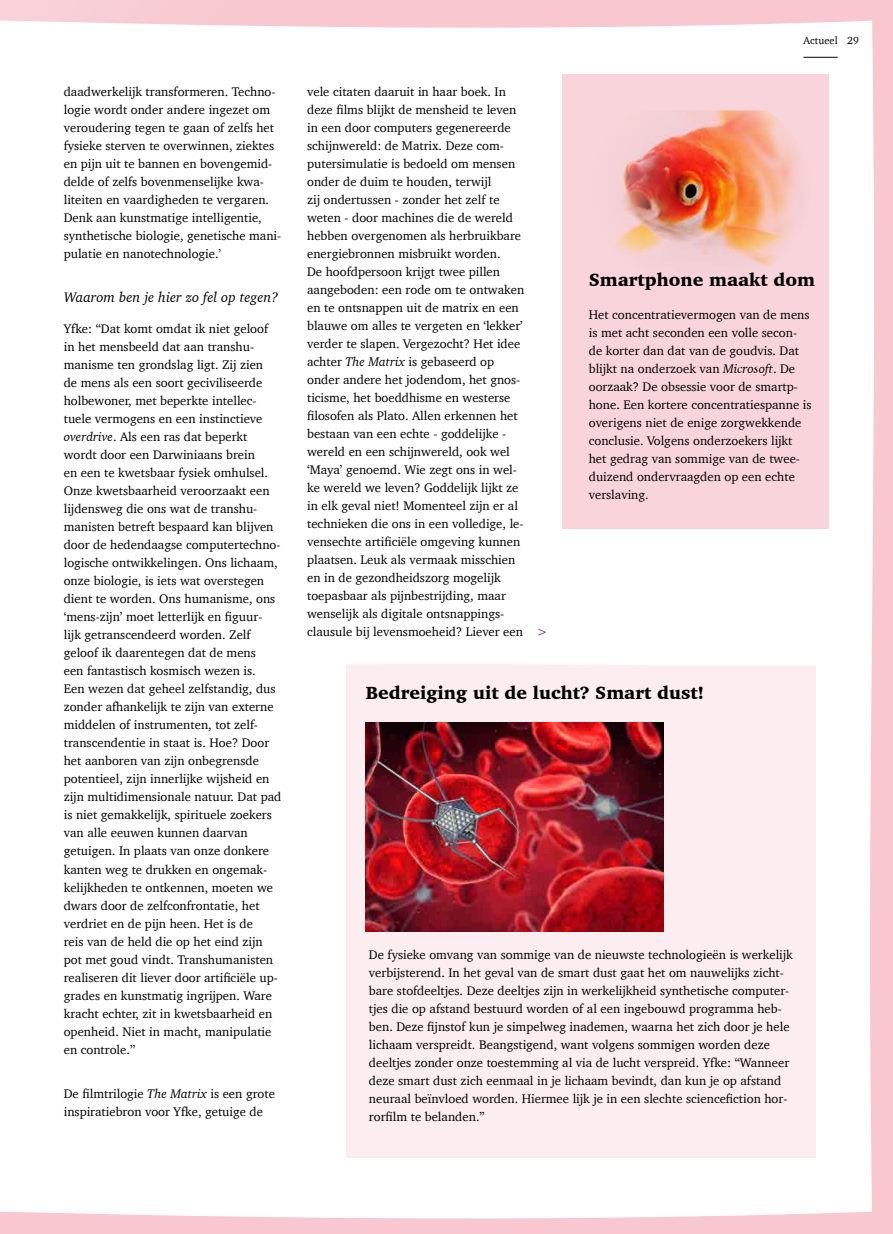
<style>
.page{position:relative;width:893px;height:1234px;background:#fff}
.page>*{position:absolute;margin:0;border:0;box-sizing:border-box;transform-origin:0 0}
.t1{font:900 18px "Charter";color:#000}
.t2{font:italic 14.25px "Charter";color:#000}
.t3{font:12.75px/18px "Charter";color:#000}
.t4{font:12.75px "Charter";color:#7b285f}
.t5{font:10.5px "Charter";color:#000}
.s1{font-style:italic}
</style>
<div class="page">
<div style="left:0;top:0;width:893px;height:1233px;background:#f8c7d0"></div>
<div style="left:0;top:12px;width:874px;height:1207px;background:#fff"></div>
<div style="left:562px;top:75px;width:267px;height:453px;background:#f9d5db"></div>
<hr style="left:803px;top:57px;width:35px;height:1px;background:#000">
<img style="left:591px;top:110px;width:220px;height:178px">
<div style="left:346px;top:663px;width:470px;height:494px;background:#fceef0"></div>
<img style="left:365px;top:722px;width:299px;height:208px">
<p class="t3" style="left:64px;top:82px;width:219px">daadwerkelijk transformeren. Techno&shy;logie wordt onder andere ingezet om veroudering tegen te gaan of zelfs het fysieke sterven te overwinnen, ziektes en pijn uit te bannen en bovengemid&shy;delde of zelfs bovenmenselijke kwa&shy;liteiten en vaardigheden te vergaren.<br>Denk aan kunstmatige intelligentie, synthetische biologie, genetische mani&shy;pulatie en nanotechnologie.’</p>
<p class="t2" style="left:64px;top:285px;width:216px">Waarom ben je hier zo fel op tegen?</p>
<p class="t3" style="left:64px;top:319px;width:219px">Yfke: “Dat komt omdat ik niet geloof in het mensbeeld dat aan transhu&shy;manisme ten grondslag ligt. Zij zien<br>de mens als een soort geciviliseerde holbewoner, met beperkte intellec&shy;tuele vermogens en een instinctieve <span class="s1">overdrive</span>. Als een ras dat beperkt wordt door een Darwiniaans brein<br>en een te kwetsbaar fysiek omhulsel.<br>Onze kwetsbaarheid veroorzaakt een lijdensweg die ons wat de transhu&shy;manisten betreft bespaard kan blijven door de hedendaagse computertechno&shy;logische ontwikkelingen. Ons lichaam, onze biologie, is iets wat overstegen dient te worden. Ons humanisme, ons ‘mens-zijn’ moet letterlijk en figuur&shy;lijk getranscendeerd worden. Zelf geloof ik daarentegen dat de mens<br>een fantastisch kosmisch wezen is.<br>Een wezen dat geheel zelfstandig, dus zonder afhankelijk te zijn van externe middelen of instrumenten, tot zelf&shy;transcendentie in staat is. Hoe? Door het aanboren van zijn onbegrensde potentieel, zijn innerlijke wijsheid en zijn multidimensionale natuur. Dat pad is niet gemakkelijk, spirituele zoekers van alle eeuwen kunnen daarvan getuigen. In plaats van onze donkere kanten weg te drukken en ongemak&shy;kelijkheden te ontkennen, moeten we dwars door de zelfconfrontatie, het verdriet en de pijn heen. Het is de<br>reis van de held die op het eind zijn pot met goud vindt. Transhumanisten realiseren dit liever door artificiële up&shy;grades en kunstmatig ingrijpen. Ware kracht echter, zit in kwetsbaarheid en openheid. Niet in macht, manipulatie en controle.”</p>
<p class="t3" style="left:64px;top:1084px;width:213px">De filmtrilogie <span class="s1">The Matrix</span> is een grote inspiratiebron voor Yfke, getuige de</p>
<p class="t3" style="left:307px;top:82px;width:219px">vele citaten daaruit in haar boek. In deze films blijkt de mensheid te leven in een door computers gegenereerde schijnwereld: de Matrix. Deze com&shy;putersimulatie is bedoeld om mensen onder de duim te houden, terwijl<br>zij ondertussen - zonder het zelf te weten - door machines die de wereld hebben overgenomen als herbruikbare energiebronnen misbruikt worden.<br>De hoofdpersoon krijgt twee pillen aangeboden: een rode om te ontwaken en te ontsnappen uit de matrix en een blauwe om alles te vergeten en ‘lekker’ verder te slapen. Vergezocht? Het idee achter <span class="s1">The Matrix</span> is gebaseerd op onder andere het jodendom, het gnos&shy;ticisme, het boeddhisme en westerse filosofen als Plato. Allen erkennen het bestaan van een echte - goddelijke - wereld en een schijnwereld, ook wel ‘Maya’ genoemd. Wie zegt ons in wel&shy;ke wereld we leven? Goddelijk lijkt ze in elk geval niet! Momenteel zijn er al technieken die ons in een volledige, le&shy;vensechte artificiële omgeving kunnen plaatsen. Leuk als vermaak misschien en in de gezondheidszorg mogelijk toepasbaar als pijnbestrijding, maar wenselijk als digitale ontsnappings&shy;clausule bij levensmoeheid? Liever een</p>
<p class="t4" style="left:537px;top:620px;width:12px">&gt;</p>
<p class="t5" style="left:803px;top:32px;width:59px">Actueel 2929</p>
<h1 class="t1" style="left:589px;top:269px;width:228px">Smartphone maakt dom</h1>
<p class="t3" style="left:589px;top:305px;width:224px">Het concentratievermogen van de mens is met acht seconden een volle secon&shy;de korter dan dat van de goudvis. Dat blijkt na onderzoek van <span class="s1">Microsoft</span>. De oorzaak? De obsessie voor de smartp&shy;hone. Een kortere concentratiespanne is overigens niet de enige zorgwekkende conclusie. Volgens onderzoekers lijkt het gedrag van sommige van de twee&shy;duizend ondervraagden op een echte verslaving.</p>
<h1 class="t1" style="left:366px;top:682px;width:340px">Bedreiging uit de lucht? Smart dust!</h1>
<p class="t3" style="left:369px;top:944px;width:425px">De fysieke omvang van sommige van de nieuwste technologieën is werkelijk verbijsterend. In het geval van de smart dust gaat het om nauwelijks zicht&shy;bare stofdeeltjes. Deze deeltjes zijn in werkelijkheid synthetische computer&shy;tjes die op afstand bestuurd worden of al een ingebouwd programma heb&shy;ben. Deze fijnstof kun je simpelweg inademen, waarna het zich door je hele lichaam verspreidt. Beangstigend, want volgens sommigen worden deze deeltjes zonder onze toestemming al via de lucht verspreid. Yfke: “Wanneer deze smart dust zich eenmaal in je lichaam bevindt, dan kun je op afstand neuraal beïnvloed worden. Hiermee lijk je in een slechte sciencefiction hor&shy;rorfilm te belanden.”</p>
</div>
